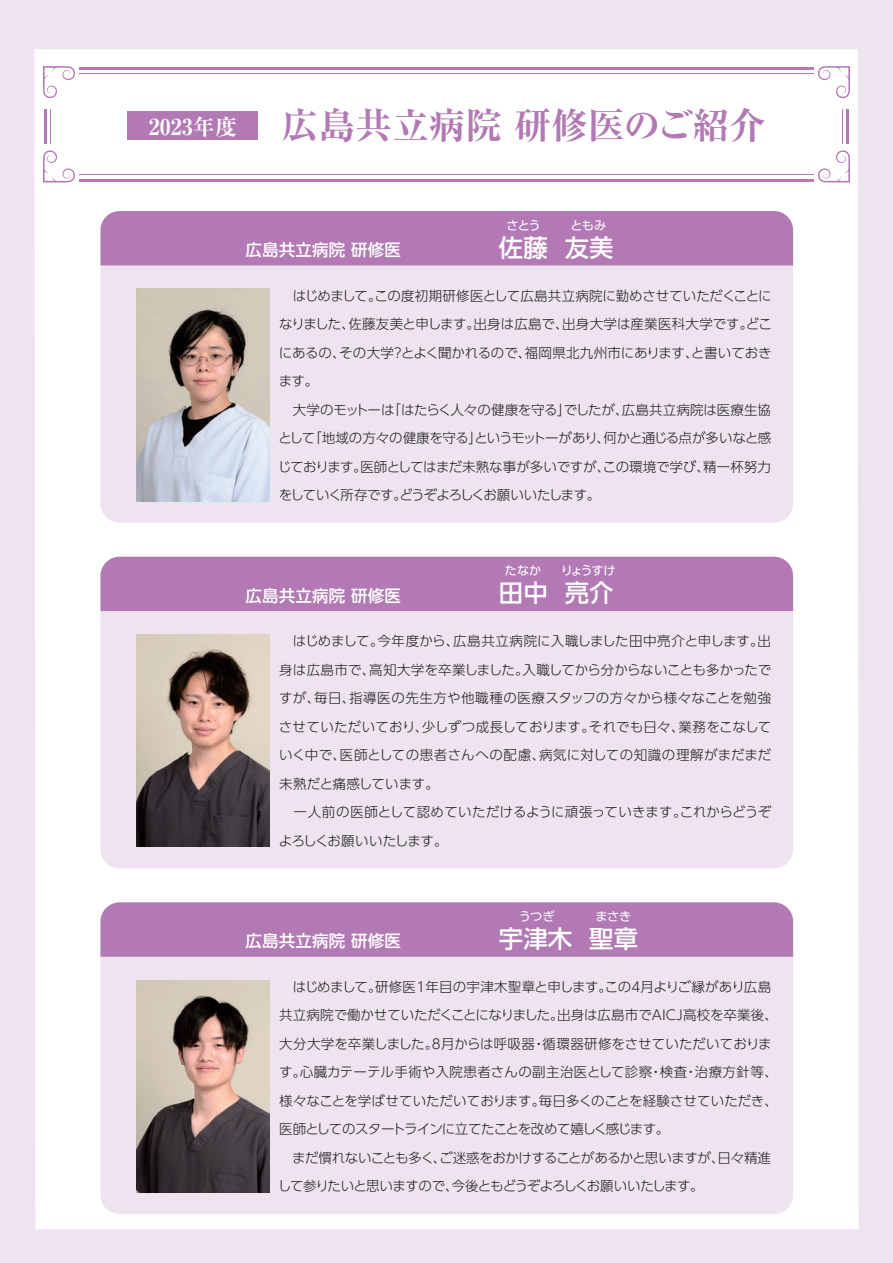
<style>
.page{position:relative;width:893px;height:1263px;background:#eee4f0}
.page>*{position:absolute;margin:0;border:0;box-sizing:border-box;transform-origin:0 0}
.t1{font:700 expanded 36.75px "Ryumin Pro";color:#b279b4}
.t2{font:500 24.45px "UD Shin Go Pro";letter-spacing:.01em;color:#fff}
.t3{font:500 16.5px "UD Shin Go Pro";letter-spacing:.01em;color:#fff}
.t4{font:300 13.5px/28.5px "UD Shin Go Pro";letter-spacing:-.01em;color:#231f20}
.t5{font:300 13.5px/28.5px "UD Shin Go Pro";letter-spacing:.01em;color:#231f20}
.t6{font:12.15px "UD Shin Go Pro";letter-spacing:-.05em;color:#fff}
.s1{font-size:22.05px;color:#fff}
</style>
<div class="page">
<div style="left:34px;top:49px;width:825px;height:1180px;background:#fff"></div>
<svg style="left:818px;top:66px;width:32px;height:32px"></svg>
<svg style="left:43px;top:66px;width:32px;height:32px"></svg>
<hr style="left:79px;top:67px;width:735px;height:3px;background:#b279b4">
<hr style="left:79px;top:73px;width:735px;height:1px;background:#b279b4">
<svg style="left:818px;top:150px;width:32px;height:32px"></svg>
<svg style="left:43px;top:150px;width:32px;height:32px"></svg>
<hr style="left:79px;top:179px;width:735px;height:2px;background:#b279b4">
<hr style="left:79px;top:174px;width:735px;height:1px;background:#b279b4">
<hr style="left:44px;top:109px;width:3px;height:35px;background:#b279b4">
<hr style="left:50px;top:109px;width:1px;height:35px;background:#b279b4">
<hr style="left:846px;top:109px;width:3px;height:35px;background:#b279b4">
<hr style="left:842px;top:109px;width:1px;height:35px;background:#b279b4">
<div style="left:128px;top:112px;width:130px;height:28px;background:#b279b4"></div>
<div style="left:101px;top:211px;width:692px;height:312px;background:#eee4f0;border-radius:19px"></div>
<div style="left:101px;top:211px;width:692px;height:54px;background:#b279b4"></div>
<img style="left:137px;top:289px;width:133px;height:212px">
<div style="left:101px;top:902px;width:692px;height:312px;background:#eee4f0;border-radius:19px"></div>
<div style="left:101px;top:902px;width:692px;height:55px;background:#b279b4"></div>
<img style="left:137px;top:980px;width:133px;height:212px">
<div style="left:101px;top:557px;width:692px;height:311px;background:#eee4f0;border-radius:19px"></div>
<div style="left:101px;top:557px;width:692px;height:54px;background:#b279b4"></div>
<img style="left:137px;top:634px;width:133px;height:213px">
<h1 class="t1" style="left:149px;top:97px;width:618px"><span class="s1">2023年度</span> 広島共立病院 研修医のご紹介</h1>
<p class="t6" style="left:506px;top:215px;width:36px">さとう</p>
<p class="t6" style="left:570px;top:215px;width:37px">ともみ</p>
<p class="t3" style="left:246px;top:236px;width:157px">広島共立病院 研修医</p>
<h2 class="t2" style="left:499px;top:227px;width:116px">佐藤 友美</h2>
<p class="t4" style="left:278px;top:281px;width:496px">　はじめまして。この度初期研修医として広島共立病院に勤めさせていただくことになりました、佐藤友美と申します。出身は広島で、出身大学は産業医科大学です。どこにあるの、その大学？とよく聞かれるので、福岡県北九州市にあります、と書いておきます。<br>　大学のモットーは「はたらく人々の健康を守る」でしたが、広島共立病院は医療生協として「地域の方々の健康を守る」というモットーがあり、何かと通じる点が多いなと感じております。医師としてはまだ未熟な事が多いですが、この環境で学び、精一杯努力をしていく所存です。どうぞよろしくお願いいたします。</p>
<p class="t6" style="left:505px;top:561px;width:38px">たなか</p>
<p class="t6" style="left:561px;top:561px;width:57px">りょうすけ</p>
<p class="t3" style="left:246px;top:582px;width:157px">広島共立病院 研修医</p>
<h2 class="t2" style="left:499px;top:573px;width:116px">田中 亮介</h2>
<p class="t5" style="left:279px;top:626px;width:494px;text-indent:14px">はじめまして。今年度から、広島共立病院に入職しました田中亮介と申します。出身は広島市で、高知大学を卒業しました。入職してから分からないことも多かったですが、毎日、指導医の先生方や他職種の医療スタッフの方々から様々なことを勉強させていただいており、少しずつ成長しております。それでも日々、業務をこなしていく中で、医師としての患者さんへの配慮、病気に対しての知識の理解がまだまだ未熟だと痛感しています。<br>　一人前の医師として認めていただけるように頑張っていきます。これからどうぞよろしくお願いいたします。</p>
<p class="t6" style="left:519px;top:907px;width:37px">うつぎ</p>
<p class="t6" style="left:595px;top:907px;width:37px">まさき</p>
<p class="t3" style="left:246px;top:927px;width:157px">広島共立病院 研修医</p>
<h2 class="t2" style="left:499px;top:919px;width:141px">宇津木 聖章</h2>
<p class="t4" style="left:278px;top:972px;width:502px">　はじめまして。研修医1年目の宇津木聖章と申します。この4月よりご縁があり広島共立病院で働かせていただくことになりました。出身は広島市でAICJ高校を卒業後、大分大学を卒業しました。8月からは呼吸器・循環器研修をさせていただいております。心臓カテーテル手術や入院患者さんの副主治医として診察・検査・治療方針等、様々なことを学ばせていただいております。毎日多くのことを経験させていただき、医師としてのスタートラインに立てたことを改めて嬉しく感じます。<br>　まだ慣れないことも多く、ご迷惑をおかけすることがあるかと思いますが、日々精進して参りたいと思いますので、今後ともどうぞよろしくお願いいたします。</p>
</div>
